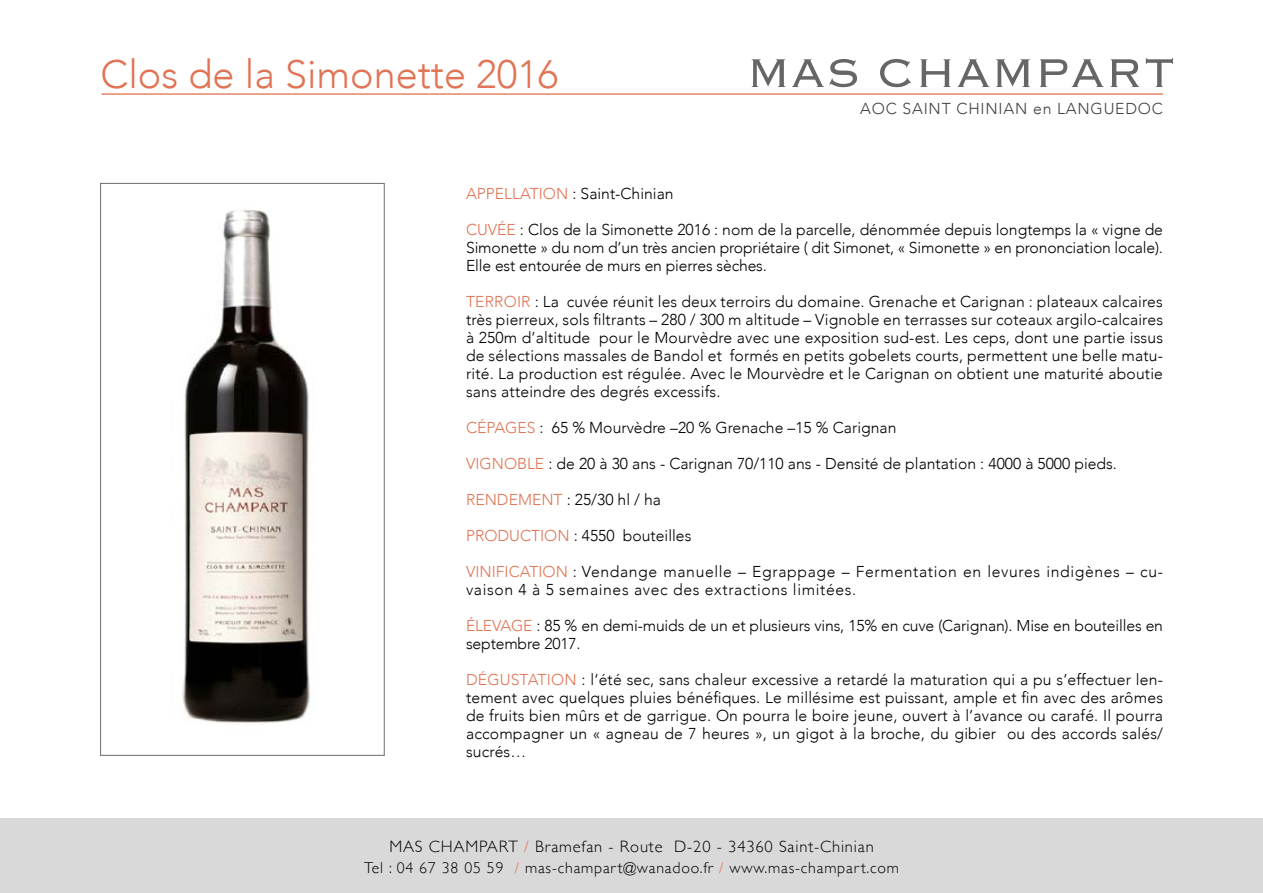
<style>
.page{position:relative;width:1263px;height:893px;background:#fff}
.page>*{position:absolute;margin:0;border:0;box-sizing:border-box;transform-origin:0 0}
.t1{font:300 52.65px "Copperplate";color:#666}
.t2{font:300 39.45px "Avenir";color:#e07454}
.t3{font:300 16.5px "Gill Sans";letter-spacing:.05em;color:#000}
.t4{font:300 15.75px/18px "Avenir";color:#000;text-align:justify}
.t5{font:300 15.75px/18px "Avenir";letter-spacing:.04em;color:#000}
.t6{font:300 15.75px "Gill Sans";letter-spacing:.05em;color:#000}
.t7{font:300 15.75px "Avenir";letter-spacing:.05em;color:#424242}
.s1{color:#e07454}
</style>
<div class="page">
<hr style="left:102px;top:93px;width:1061px;height:2px;background:#e07454">
<img style="left:182px;top:210px;width:128px;height:514px">
<div style="left:100px;top:183px;width:284px;height:572px;border:1px solid #6b6c6e"></div>
<div style="left:0;top:818px;width:1263px;height:75px;background:#d9d9d9"></div>
<h2 class="t2" style="left:101px;top:51px;width:459px">Clos de la Simonette 2016</h2>
<h1 class="t1" style="left:746px;top:39px;width:430px">MAS CHAMPART</h1>
<p class="t7" style="left:860px;top:100px;width:304px">AOC SAINT CHINIAN en LANGUEDOC</p>
<p class="t4" style="left:466px;top:184px;width:209px"><span class="s1">APPELLATION</span> : Saint-Chinian</p>
<p class="t4" style="left:466px;top:220px;width:698px"><span class="s1">CUVÉE</span> : Clos de la Simonette 2016 : nom de la parcelle, dénommée depuis longtemps la « vigne de Simonette » du nom d’un très ancien propriétaire ( dit Simonet, « Simonette » en prononciation locale).<br>Elle est entourée de murs en pierres sèches.</p>
<p class="t4" style="left:466px;top:292px;width:698px"><span class="s1">TERROIR</span> : La cuvée réunit les deux terroirs du domaine. Grenache et Carignan : plateaux calcaires très pierreux, sols filtrants – 280 / 300 m altitude – Vignoble en terrasses sur coteaux argilo-calcaires à 250m d’altitude pour le Mourvèdre avec une exposition sud-est. Les ceps, dont une partie issus de sélections massales de Bandol et formés en petits gobelets courts, permettent une belle matu&shy;rité. La production est régulée. Avec le Mourvèdre et le Carignan on obtient une maturité aboutie sans atteindre des degrés excessifs.</p>
<p class="t4" style="left:466px;top:418px;width:432px"><span class="s1">CÉPAGES</span> : 65 % Mourvèdre –20 % Grenache –15 % Carignan</p>
<p class="t4" style="left:466px;top:454px;width:652px"><span class="s1">VIGNOBLE</span> : de 20 à 30 ans - Carignan 70/110 ans - Densité de plantation : 4000 à 5000 pieds.</p>
<p class="t4" style="left:466px;top:490px;width:197px"><span class="s1">RENDEMENT</span> : 25/30 hl / ha</p>
<p class="t4" style="left:466px;top:526px;width:227px"><span class="s1">PRODUCTION</span> : 4550 bouteilles</p>
<p class="t5" style="left:466px;top:562px;width:698px"><span class="s1">VINIFICATION</span> : Vendange manuelle – Egrappage – Fermentation en levures indigènes – cu&shy;vaison 4 à 5 semaines avec des extractions limitées.</p>
<p class="t4" style="left:466px;top:616px;width:698px"><span class="s1">ÉLEVAGE</span> : 85 % en demi-muids de un et plusieurs vins, 15% en cuve (Carignan). Mise en bouteilles en septembre 2017.</p>
<p class="t4" style="left:466px;top:670px;width:698px"><span class="s1">DÉGUSTATION</span> : l‘été sec, sans chaleur excessive a retardé la maturation qui a pu s’effectuer len&shy;tement avec quelques pluies bénéfiques. Le millésime est puissant, ample et fin avec des arômes de fruits bien mûrs et de garrigue. On pourra le boire jeune, ouvert à l’avance ou carafé. Il pourra accompagner un « agneau de 7 heures », un gigot à la broche, du gibier ou des accords salés/ sucrés…</p>
<p class="t3" style="left:389px;top:833px;width:486px">MAS CHAMPART <span class="s1">/</span> Bramefan - Route D-20 - 34360 Saint-Chinian</p>
<p class="t6" style="left:364px;top:855px;width:536px">Tel : 04 67 38 05 59 <span class="s1">/</span> mas-champart@wanadoo.fr <span class="s1">/</span> www.mas-champart.com</p>
</div>
